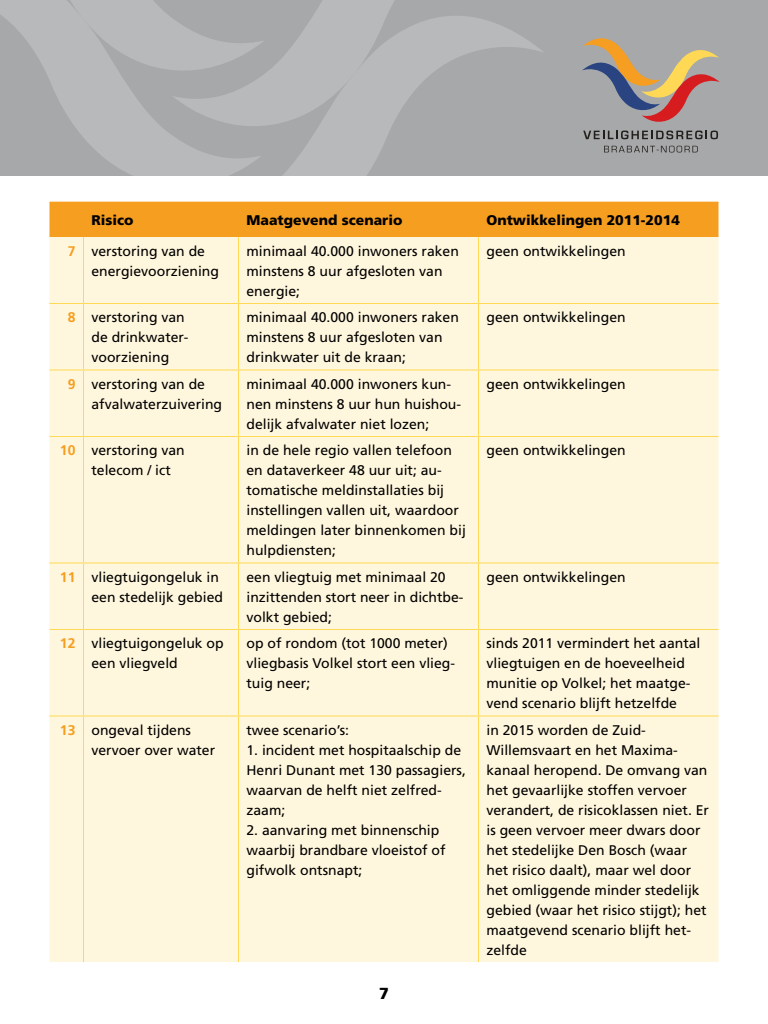
<style>
.page{position:relative;width:768px;height:1024px;background:#fff}
.page>*{position:absolute;margin:0;border:0;box-sizing:border-box;transform-origin:0 0}
.t1{font:900 16px "Frutiger LT";color:#000}
.t2{font:14px/20px "Frutiger LT";color:#000}
.t3{font:900 14px "Frutiger LT";color:#000}
.s1{font-weight:700;color:#f59e20}
</style>
<div class="page">
<div style="left:0;top:0;width:768px;height:176px;background:#a6a8a9"></div>
<svg style="left:582px;top:38px;width:138px;height:84px"></svg>
<svg style="left:583px;top:131px;width:135px;height:8px"></svg>
<svg style="left:604px;top:146px;width:94px;height:6px"></svg>
<svg style="left:0;top:0;width:175px;height:176px;fill:#b7b9ba"></svg>
<svg style="left:175px;top:0;width:368px;height:176px"></svg>
<div style="left:49px;top:202px;width:670px;height:35px;background:#f59e20"></div>
<div style="left:49px;top:237px;width:670px;height:725px;background:#fff7dd"></div>
<hr style="left:83px;top:304px;width:1px;height:66px;background:#ffd855">
<hr style="left:238px;top:304px;width:1px;height:66px;background:#ffd855">
<hr style="left:478px;top:304px;width:1px;height:66px;background:#ffd855">
<hr style="left:49px;top:370px;width:35px;height:1px;background:#ffd855">
<hr style="left:84px;top:370px;width:155px;height:1px;background:#ffd855">
<hr style="left:83px;top:370px;width:1px;height:66px;background:#ffd855">
<hr style="left:239px;top:370px;width:240px;height:1px;background:#ffd855">
<hr style="left:238px;top:370px;width:1px;height:66px;background:#ffd855">
<hr style="left:479px;top:370px;width:240px;height:1px;background:#ffd855">
<hr style="left:478px;top:370px;width:1px;height:66px;background:#ffd855">
<hr style="left:49px;top:436px;width:35px;height:1px;background:#ffd855">
<hr style="left:84px;top:436px;width:155px;height:1px;background:#ffd855">
<hr style="left:83px;top:437px;width:1px;height:125px;background:#ffd855">
<hr style="left:239px;top:436px;width:240px;height:1px;background:#ffd855">
<hr style="left:238px;top:437px;width:1px;height:125px;background:#ffd855">
<hr style="left:479px;top:436px;width:240px;height:1px;background:#ffd855">
<hr style="left:478px;top:437px;width:1px;height:125px;background:#ffd855">
<hr style="left:49px;top:562px;width:35px;height:2px;background:#ffd855">
<hr style="left:84px;top:562px;width:155px;height:2px;background:#ffd855">
<hr style="left:83px;top:564px;width:1px;height:65px;background:#ffd855">
<hr style="left:239px;top:562px;width:240px;height:2px;background:#ffd855">
<hr style="left:238px;top:564px;width:1px;height:65px;background:#ffd855">
<hr style="left:479px;top:562px;width:240px;height:2px;background:#ffd855">
<hr style="left:478px;top:564px;width:1px;height:65px;background:#ffd855">
<hr style="left:49px;top:629px;width:35px;height:1px;background:#ffd855">
<hr style="left:84px;top:629px;width:155px;height:1px;background:#ffd855">
<hr style="left:83px;top:630px;width:1px;height:86px;background:#ffd855">
<hr style="left:239px;top:629px;width:240px;height:1px;background:#ffd855">
<hr style="left:238px;top:630px;width:1px;height:86px;background:#ffd855">
<hr style="left:479px;top:629px;width:240px;height:1px;background:#ffd855">
<hr style="left:478px;top:630px;width:1px;height:86px;background:#ffd855">
<hr style="left:49px;top:716px;width:35px;height:1px;background:#ffd855">
<hr style="left:84px;top:716px;width:155px;height:1px;background:#ffd855">
<hr style="left:83px;top:716px;width:1px;height:246px;background:#ffd855">
<hr style="left:239px;top:716px;width:240px;height:1px;background:#ffd855">
<hr style="left:238px;top:716px;width:1px;height:246px;background:#ffd855">
<hr style="left:479px;top:716px;width:240px;height:1px;background:#ffd855">
<hr style="left:478px;top:716px;width:1px;height:246px;background:#ffd855">
<hr style="left:83px;top:237px;width:1px;height:66px;background:#ffd855">
<hr style="left:238px;top:237px;width:1px;height:66px;background:#ffd855">
<hr style="left:478px;top:237px;width:1px;height:66px;background:#ffd855">
<hr style="left:49px;top:303px;width:35px;height:1px;background:#ffd855">
<hr style="left:84px;top:303px;width:155px;height:1px;background:#ffd855">
<hr style="left:239px;top:303px;width:240px;height:1px;background:#ffd855">
<hr style="left:479px;top:303px;width:240px;height:1px;background:#ffd855">
<p class="t3" style="left:92px;top:212px;width:44px">Risico</p>
<p class="t3" style="left:247px;top:212px;width:158px">Maatgevend scenario</p>
<p class="t3" style="left:487px;top:212px;width:195px">Ontwikkelingen 2011-2014</p>
<p class="t2" style="left:92px;top:241px;width:129px;text-indent:-24px"><span class="s1">7</span> verstoring van de energievoorziening</p>
<p class="t2" style="left:247px;top:241px;width:214px">minimaal 40.000 inwoners raken minstens 8 uur afgesloten van energie;</p>
<p class="t2" style="left:487px;top:241px;width:141px">geen ontwikkelingen</p>
<p class="t2" style="left:92px;top:307px;width:99px;text-indent:-24px"><span class="s1">8</span> verstoring van de drinkwater - voorziening</p>
<p class="t2" style="left:247px;top:307px;width:214px">minimaal 40.000 inwoners raken minstens 8 uur afgesloten van drinkwater uit de kraan;</p>
<p class="t2" style="left:487px;top:307px;width:141px">geen ontwikkelingen</p>
<p class="t2" style="left:92px;top:374px;width:132px;text-indent:-24px"><span class="s1">9</span> verstoring van de afvalwaterzuivering</p>
<p class="t2" style="left:247px;top:374px;width:216px">minimaal 40.000 inwoners kun&shy;nen minstens 8 uur hun huishou&shy;delijk afvalwater niet lozen;</p>
<p class="t2" style="left:487px;top:374px;width:141px">geen ontwikkelingen</p>
<p class="t2" style="left:92px;top:440px;width:95px;text-indent:-32px"><span class="s1">10</span> verstoring van telecom / ict</p>
<p class="t2" style="left:247px;top:440px;width:221px">in de hele regio vallen telefoon en dataverkeer 48 uur uit; au&shy;tomatische meldinstallaties bij instellingen vallen uit, waardoor meldingen later binnenkomen bij hulpdiensten;</p>
<p class="t2" style="left:487px;top:440px;width:141px">geen ontwikkelingen</p>
<p class="t2" style="left:60px;top:567px;width:165px;text-align:right"><span class="s1">11</span> vliegtuigongeluk in een stedelijk gebied</p>
<p class="t2" style="left:247px;top:567px;width:219px">een vliegtuig met minimaal 20 inzittenden stort neer in dichtbe&shy;volkt gebied;</p>
<p class="t2" style="left:487px;top:567px;width:141px">geen ontwikkelingen</p>
<p class="t2" style="left:92px;top:633px;width:134px;text-indent:-32px"><span class="s1">12</span> vliegtuigongeluk op een vliegveld</p>
<p class="t2" style="left:247px;top:633px;width:210px">op of rondom (tot 1000 meter) vliegbasis Volkel stort een vlieg&shy;tuig neer;</p>
<p class="t2" style="left:487px;top:633px;width:215px">sinds 2011 vermindert het aantal vliegtuigen en de hoeveelheid munitie op Volkel; het maatge&shy;vend scenario blijft hetzelfde</p>
<p class="t2" style="left:92px;top:720px;width:125px;text-indent:-32px"><span class="s1">13</span> ongeval tijdens vervoer over water</p>
<p class="t2" style="left:247px;top:720px;width:104px">twee scenario’s:</p>
<p class="t2" style="left:487px;top:720px;width:224px">in 2015 worden de Zuid-<br>Willemsvaart en het Maxima&shy;kanaal heropend. De omvang van het gevaarlijke stoffen vervoer verandert, de risicoklassen niet. Er is geen vervoer meer dwars door het stedelijke Den Bosch (waar het risico daalt), maar wel door het omliggende minder stedelijk gebied (waar het risico stijgt); het maatgevend scenario blijft het&shy;zelfde</p>
<p class="t2" style="left:247px;top:740px;width:221px">1. incident met hospitaalschip de<br>Henri Dunant met 130 passagiers, waarvan de helft niet zelfred&shy;zaam;</p>
<p class="t2" style="left:247px;top:820px;width:201px">2. aanvaring met binnenschip waarbij brandbare vloeistof of gifwolk ontsnapt;</p>
<p class="t1" style="left:379px;top:984px;width:11px">7</p>
</div>
